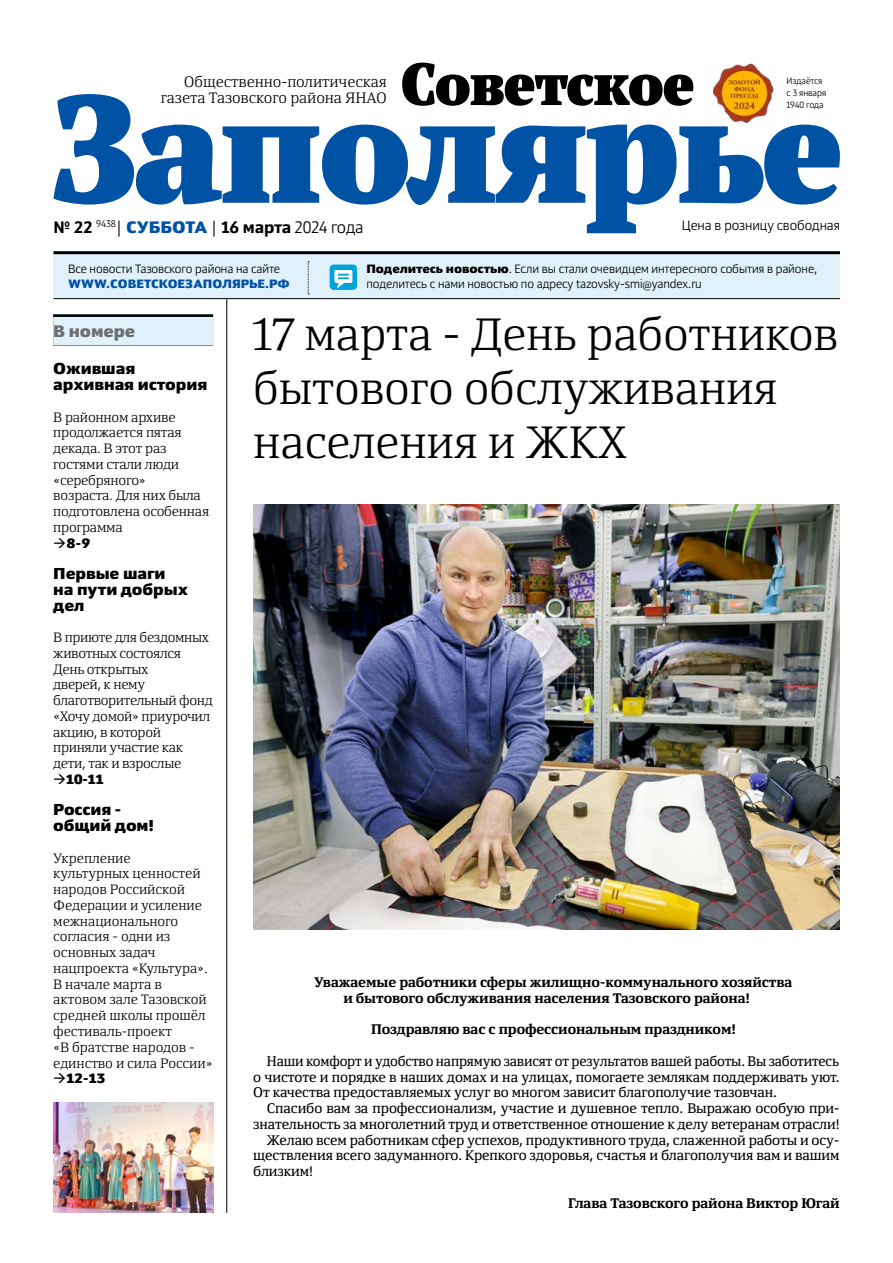
<style>
.page{position:relative;width:893px;height:1263px;background:#fff}
.page>*{position:absolute;margin:0;border:0;box-sizing:border-box;transform-origin:0 0}
.t1{font:300 45px/54px "Yefimov Serif";letter-spacing:-.005em;color:#000}
.t2{font:700 16.5px "Yefimov Sans";color:#000}
.t3{font:900 16.5px "Yefimov Sans";letter-spacing:-.005em;color:#6d6e71}
.t4{font:900 15.75px/15.8px "Yefimov Sans";letter-spacing:-.005em;color:#000}
.t5{font:300 15px/15.8px "Yefimov Serif";letter-spacing:-.005em;color:#000;text-align:right}
.t6{font:13.8px/15.8px "Yefimov Serif";letter-spacing:-.005em;color:#000;text-align:justify}
.t7{font:700 13.8px/15.8px "Yefimov Serif";letter-spacing:-.005em;color:#000}
.t8{font:300 13.5px/15.8px "Yefimov Serif";letter-spacing:-.015em;color:#000}
.t9{font:300 13.5px "Yefimov Sans";letter-spacing:-.005em;color:#000}
.t10{font:900 13.5px "Yefimov Sans";letter-spacing:-.015em;color:#000}
.t11{font:300 12px/15.8px "Yefimov Sans";letter-spacing:-.005em;color:#000}
.t12{font:900 12px "Yefimov Sans";letter-spacing:.005em;color:#0052a4}
.t13{font:300 9px/12px "Yefimov Sans";letter-spacing:-.005em;color:#000}
.s1{font-weight:300}
.s2{font-weight:900;color:#0052a4}
.s3{font-weight:900}
</style>
<div class="page">
<div style="left:53px;top:314px;width:160px;height:32px;background:#060707"></div>
<div style="left:53px;top:317px;width:160px;height:28px;background:#e1f1fa"></div>
<div style="left:54px;top:251px;width:786px;height:47px;background:#e1f1fa"></div>
<hr style="left:54px;top:251px;width:786px;height:3px;background:#000">
<svg style="left:308px;top:261px;width:1px;height:34px"></svg>
<div style="left:330px;top:264px;width:27px;height:26px;background:#00a4db;border-radius:4px"></div>
<svg style="left:334px;top:270px;width:18px;height:19px"></svg>
<hr style="left:54px;top:298px;width:786px;height:1px;background:#000">
<img style="left:713px;top:63px;width:61px;height:31px">
<svg style="left:54px;top:94px;width:786px;height:139px"></svg>
<svg style="left:402px;top:63px;width:291px;height:43px"></svg>
<hr style="left:226px;top:299px;width:1px;height:914px;background:#000">
<img style="left:53px;top:1102px;width:160px;height:111px">
<img style="left:253px;top:504px;width:587px;height:425px">
<p class="t5" style="left:161px;top:74px;width:227px">Общественно-политическая газета Тазовского района ЯНАО</p>
<p class="t2" style="left:54px;top:217px;width:311px">№ 22 <sup>9438</sup><span class="s1">|</span> <span class="s2">СУББОТА</span> <span class="s1">|</span> 16 марта <span class="s1">2024 года</span></p>
<p class="t13" style="left:786px;top:75px;width:41px">Издаётся с 3 января<br>1940 года</p>
<p class="t9" style="left:682px;top:218px;width:160px">Цена в розницу свободная</p>
<p class="t11" style="left:68px;top:260px;width:214px">Все новости Тазовского района на сайте</p>
<p class="t12" style="left:68px;top:276px;width:223px">WWW.СОВ ЕТСКОЕЗАПОЛЯРЬЕ.РФ</p>
<p class="t11" style="left:366px;top:260px;width:452px"><span class="s3">ПОДЕЛИТЕСЬ НОВОСТЬЮ</span>. Если вы стали очевидцем интересного события в районе, поделитесь с нами новостью по адресу tazovsky-smi@yandex.ru</p>
<p class="t3" style="left:53px;top:321px;width:84px">В НОМЕРЕ</p>
<p class="t4" style="left:53px;top:361px;width:156px">ОЖИВШАЯ<br>АРХИВНАЯ ИСТОРИЯ</p>
<p class="t8" style="left:53px;top:409px;width:157px">В районном архиве продолжается пятая декада. В этот раз гостями стали люди «серебряного»<br>возраста. Для них была подготовлена особенная программа</p>
<p class="t10" style="left:53px;top:534px;width:38px">→8-9</p>
<p class="t4" style="left:53px;top:566px;width:136px">ПЕРВЫЕ ШАГИ<br>НА ПУТИ ДОБРЫХ<br>ДЕЛ</p>
<p class="t8" style="left:53px;top:629px;width:161px">В приюте для бездомных животных состоялся<br>День открытых<br>дверей, к нему благотворительный фонд «Хочу домой» приурочил акцию, в которой приняли участие как дети, так и взрослые</p>
<p class="t10" style="left:53px;top:770px;width:52px">→10-11</p>
<p class="t4" style="left:53px;top:802px;width:102px">РОССИЯ -<br>ОБЩИЙ ДОМ!</p>
<p class="t8" style="left:53px;top:850px;width:161px">Укрепление<br>культурных ценностей народов Российской<br>Федерации и усиление межнационального согласия - одни из основных задач нацпроекта «Культура».<br>В начале марта в актовом зале Тазовской средней школы прошёл фестиваль-проект<br>«В братстве народов - единство и сила России»</p>
<p class="t10" style="left:53px;top:1070px;width:54px">→12-13</p>
<h1 class="t1" style="left:253px;top:306px;width:587px">17 марта - День работников бытового обслуживания населения и ЖКХ</h1>
<p class="t7" style="left:343px;top:974px;width:450px;text-indent:-29px">Уважаемые работники сферы жилищно-коммунального хозяйства и бытового обслуживания населения Тазовского района!</p>
<p class="t7" style="left:371px;top:1021px;width:366px">Поздравляю вас с профессиональным праздником!</p>
<p class="t6" style="left:253px;top:1053px;width:588px;text-indent:14px">Наши комфорт и удобство напрямую зависят от результатов вашей работы. Вы заботитесь о чистоте и порядке в наших домах и на улицах, помогаете землякам поддерживать уют.<br>От качества предоставляемых услуг во многом зависит благополучие тазовчан.</p>
<p class="t6" style="left:267px;top:1100px;width:574px">Спасибо вам за профессионализм, участие и душевное тепло. Выражаю особую при-</p>
<p class="t6" style="left:253px;top:1116px;width:588px">знательность за многолетний труд и ответственное отношение к делу ветеранам отрасли!</p>
<p class="t6" style="left:267px;top:1132px;width:574px">Желаю всем работникам сфер успехов, продуктивного труда, слаженной работы и осу-</p>
<p class="t6" style="left:253px;top:1147px;width:588px">ществления всего задуманного. Крепкого здоровья, счастья и благополучия вам и вашим</p>
<p class="t6" style="left:253px;top:1163px;width:61px">близким!</p>
<p class="t7" style="left:568px;top:1195px;width:273px">Глава Тазовского района Виктор Югай</p>
</div>
